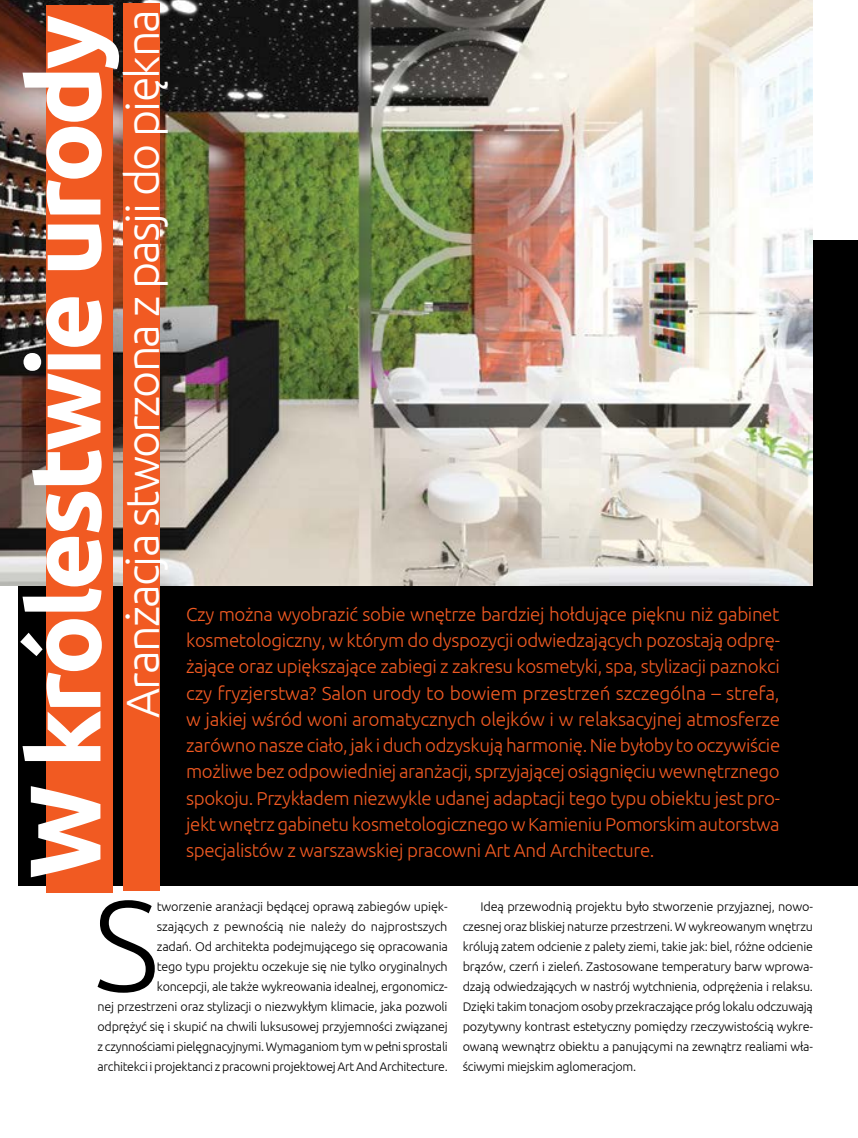
<style>
.page{position:relative;width:858px;height:1138px;background:#fff}
.page>*{position:absolute;margin:0;border:0;box-sizing:border-box;transform-origin:0 0}
.t1{font:300 128px "Ubuntu";color:#000}
.t2{font:700 100.38px "Ubuntu";letter-spacing:-.04em;color:#fff}
.t3{font:300 46.62px "Ubuntu";letter-spacing:-.04em;color:#fff}
.t4{font:300 18.75px/26.2px "Ubuntu";letter-spacing:-.02em;color:#f15a22;text-align:justify}
.t5{font:300 12.5px/20px "Ubuntu";letter-spacing:-.02em;color:#000;text-align:right}
</style>
<div class="page">
<div style="left:19px;top:240px;width:838px;height:645px;background:#000"></div>
<img style="left:0;top:0;width:812px;height:585px">
<div style="left:47px;top:5px;width:66px;height:888px;background:#f15a22"></div>
<div style="left:123px;top:3px;width:36px;height:887px;background:#f15a22"></div>
<h3 class="t3" style="left:114px;top:717px;width:710px;rotate:-90deg">Aranżacja stworzona z pasji do piękna</h3>
<h2 class="t2" style="left:4px;top:879px;width:866px;rotate:-90deg">W królestwie urody</h2>
<p class="t4" style="left:186px;top:600px;width:595px">Czy można wyobrazić sobie wnętrze bardziej hołdujące pięknu niż gabinet kosmetologiczny, w którym do dyspozycji odwiedzających pozostają odprę&shy;żające oraz upiększające zabiegi z zakresu kosmetyki, spa, stylizacji paznokci czy fryzjerstwa? Salon urody to bowiem przestrzeń szczególna – strefa, w jakiej wśród woni aromatycznych olejków i w relaksacyjnej atmosferze zarówno nasze ciało, jak i duch odzyskują harmonię. Nie byłoby to oczywiście możliwe bez odpowiedniej aranżacji, sprzyjającej osiągnięciu wewnętrznego spokoju. Przykładem niezwykle udanej adaptacji tego typu obiektu jest pro&shy;jekt wnętrz gabinetu kosmetologicznego w Kamieniu Pomorskim autorstwa</p>
<h3 class="t4" style="left:186px;top:837px;width:470px">specjalistów z warszawskiej pracowni Art And Architecture.</h3>
<h1 class="t1" style="left:93px;top:868px;width:68px">S</h1>
<p class="t5" style="left:97px;top:896px;width:352px">tworzenie aranżacji będącej oprawą zabiegów upięk-<br>szających z pewnością nie należy do najprostszych<br>zadań. Od architekta podejmującego się opracowania<br>tego typu projektu oczekuje się nie tylko oryginalnych<br>koncepcji, ale także wykreowania idealnej, ergonomicz-<br>nej przestrzeni oraz stylizacji o niezwykłym klimacie, jaka pozwoli odprężyć się i skupić na chwili luksusowej przyjemności związanej z czynnościami pielęgnacyjnymi. Wymaganiom tym w pełni sprostali architekci i projektanci z pracowni projektowej Art And Architecture.</p>
<p class="t5" style="left:462px;top:896px;width:352px;text-align:justify;text-indent:18px">Ideą przewodnią projektu było stworzenie przyjaznej, nowo&shy;czesnej oraz bliskiej naturze przestrzeni. W wykreowanym wnętrzu królują zatem odcienie z palety ziemi, takie jak: biel, różne odcienie brązów, czerń i zieleń. Zastosowane temperatury barw wprowa&shy;dzają odwiedzających w nastrój wytchnienia, odprężenia i relaksu.<br>Dzięki takim tonacjom osoby przekraczające próg lokalu odczuwają pozytywny kontrast estetyczny pomiędzy rzeczywistością wykre&shy;owaną wewnątrz obiektu a panującymi na zewnątrz realiami wła&shy;ściwymi miejskim aglomeracjom.</p>
</div>
